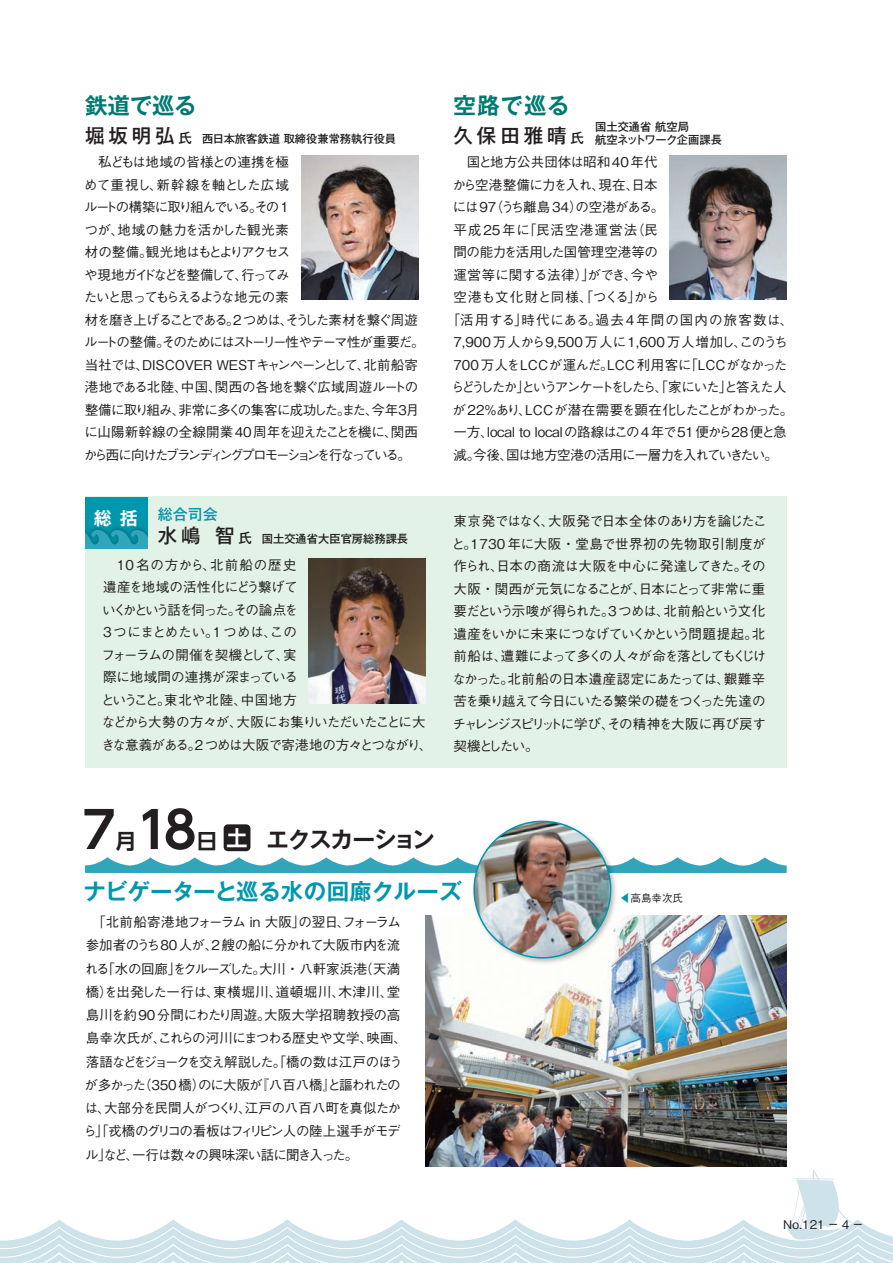
<style>
.page{position:relative;width:893px;height:1263px;background:#fff}
.page>*{position:absolute;margin:0;border:0;box-sizing:border-box;transform-origin:0 0}
.t1{font:700 50.25px "UD Shin Go Pro De";color:#231f20}
.t2{font:700 22.5px "Gothic MB101 Pro De";letter-spacing:-.01em;color:#0097ad}
.t3{font:700 22.5px "Gothic MB101 Pro De";letter-spacing:.01em;color:#007a71}
.t4{font:700 22.5px "Gothic MB101 Pro De";letter-spacing:-.05em;color:#231f20}
.t5{font:700 21px "UD Shin Go Pro De";color:#231f20}
.t6{font:500 19.5px "Gothic MB101 Pro";letter-spacing:.2em;color:#231f20}
.t7{font:700 18px "Gothic MB101 Pro De";color:#fff}
.t8{font:500 15px "Gothic MB101 Pro";color:#0097ad}
.t9{font:500 13.5px/22.5px "Gothic BBB Pro";letter-spacing:-.055em;color:#231f20}
.t10{font:500 13.5px/22.5px "Gothic BBB Pro";letter-spacing:-.09em;color:#231f20}
.t11{font:500 13.5px "Gothic BBB Pro";color:#231f20}
.t12{font:500 13.5px "Gothic BBB Pro";letter-spacing:-.02em;color:#231f20}
.t13{font:500 13.5px "Gothic BBB Pro";letter-spacing:-.135em;color:#231f20}
.t14{font:500 13.5px "Gothic BBB Pro";letter-spacing:.07em;color:#231f20}
.t15{font:500 13.5px "Gothic BBB Pro";letter-spacing:-.035em;color:#231f20}
.t16{font:500 13.5px "Gothic BBB Pro";letter-spacing:.085em;color:#231f20}
.t17{font:500 13.5px "Gothic BBB Pro";letter-spacing:-.03em;color:#231f20}
.t18{font:500 12px "Gothic BBB Pro";color:#231f20}
.t19{font:500 11.25px/12.5px "Gothic MB101 Pro";color:#231f20}
.t20{font:500 10.5px "Gothic BBB Pro";color:#231f20}
.s1{font-size:19.5px}
.s2{font-size:13.5px}
.s3{font-family:"UD Shin Go Pro De";font-size:21px}
.s4{font-family:"UD Shin Go Pro De";font-size:21px;color:#fff}
.s5{font-family:"Koz Go Pr 6 N";font-weight:400;color:#0097ad}
</style>
<div class="page">
<div style="left:85px;top:497px;width:702px;height:271px;background:#e3f2e7"></div>
<svg style="left:0;top:1170px;width:893px;height:93px"></svg>
<img style="left:301px;top:155px;width:117px;height:145px">
<img style="left:670px;top:155px;width:116px;height:145px">
<img style="left:309px;top:559px;width:116px;height:144px">
<div style="left:85px;top:497px;width:62px;height:51px;background:#0097ad"></div>
<svg style="left:85px;top:529px;width:62px;height:19px"></svg>
<img style="left:425px;top:962px;width:362px;height:205px">
<img style="left:425px;top:962px;width:286px;height:64px">
<img style="left:85px;top:820px;width:702px;height:142px">
<h2 class="t3" style="left:85px;top:87px;width:113px">鉄道で巡る</h2>
<p class="t19" style="left:85px;top:131px;width:313px"><span class="s1">堀坂明弘</span><span class="s2">氏</span> 西日本旅客鉄道 取締役兼常務執行役員</p>
<h2 class="t3" style="left:454px;top:87px;width:117px">空路で巡る</h2>
<h3 class="t6" style="left:454px;top:120px;width:132px">久保田雅晴<span class="s2">氏</span></h3>
<p class="t19" style="left:595px;top:119px;width:128px">国土交通省 航空局<br>航空ネットワーク企画課長</p>
<p class="t10" style="left:84px;top:149px;width:342px">　私どもは地域の皆様との連携を極<br>めて重視し、新幹線を軸とした広域<br>ルートの構築に取り組んでいる。その 1<br>つが、地域の魅力を活かした観光素<br>材の整備。観光地はもとよりアクセス<br>や現地ガイドなどを整備して、行ってみ<br>たいと思ってもらえるような地元の素<br>材を磨き上げることである。2 つめは、そうした素材を繋ぐ周遊ルートの整備。そのためにはストーリー性やテーマ性が重要だ。当社では、DISCOVER WESTキャンペーンとして、北前船寄港地である北陸、中国、関西の各地を繋ぐ広域周遊ルートの整備に取り組み、非常に多くの集客に成功した。また、今年３月に山陽新幹線の全線開業40周年を迎えたことを機に、関西から西に向けたブランディングプロモーションを行なっている。</p>
<p class="t11" style="left:453px;top:151px;width:206px">　国と地方公共団体は昭和40年代</p>
<p class="t9" style="left:452px;top:172px;width:207px">から空港整備に力を入れ、現在、日本</p>
<p class="t9" style="left:453px;top:194px;width:213px">には97（うち離島 34）の空港がある。</p>
<p class="t16" style="left:453px;top:219px;width:206px">平成25年に「民活空港運営法（民</p>
<p class="t17" style="left:453px;top:241px;width:206px">間の能力を活用した国管理空港等の</p>
<p class="t11" style="left:453px;top:264px;width:206px">運営等に関する法律）」ができ、今や</p>
<p class="t15" style="left:453px;top:286px;width:207px">空港も文化財と同様、「つくる」から</p>
<p class="t14" style="left:447px;top:309px;width:348px">「活用する」時代にある。過去4年間の国内の旅客数は、</p>
<p class="t11" style="left:453px;top:331px;width:336px">7,900万人から9,500万人に1,600万人増加し、このうち</p>
<p class="t11" style="left:453px;top:354px;width:335px">700万人をLCCが運んだ。LCC利用客に「LCCがなかった</p>
<p class="t13" style="left:451px;top:376px;width:337px">らどうしたか」というアンケートをしたら、「家にいた」と答えた人</p>
<p class="t9" style="left:452px;top:397px;width:342px">が22％あり、LCCが潜在需要を顕在化したことがわかった。</p>
<p class="t12" style="left:453px;top:421px;width:335px">一方、local to localの路線はこの4年で51便から28便と急</p>
<p class="t9" style="left:453px;top:442px;width:326px">減。今後、国は地方空港の活用に一層力を入れていきたい。</p>
<h3 class="t7" style="left:94px;top:503px;width:45px">総 括</h3>
<p class="t8" style="left:158px;top:501px;width:61px">総合司会</p>
<p class="t19" style="left:158px;top:531px;width:252px"><span class="s1">水嶋 智</span><span class="s2">氏</span> 国土交通省大臣官房総務課長</p>
<p class="t9" style="left:101px;top:552px;width:333px">　10名の方から、北前船の歴史<br>遺産を地域の活性化にどう繋げて<br>いくかという話を伺った。その論点を<br>3つにまとめたい。1つめは、この<br>フォーラムの開催を契機として、実<br>際に地域間の連携が深まっている<br>ということ。東北や北陸、中国地方<br>などから大勢の方々が、大阪にお集りいただいたことに大きな意義がある。2 つめは大阪で寄港地の方々とつながり、</p>
<p class="t9" style="left:452px;top:508px;width:317px;text-align:justify">東京発ではなく、大阪発で日本全体のあり方を論じたこと。1730年に大阪・堂島で世界初の先物取引制度が作られ、日本の商流は大阪を中心に発達してきた。その大阪・関西が元気になることが、日本にとって非常に重要だという示唆が得られた。3 つめは、北前船という文化遺産をいかに未来につなげていくかという問題提起。北前船は、遭難によって多くの人々が命を落としてもくじけなかった。北前船の日本遺産認定にあたっては、艱難辛苦を乗り越えて今日にいたる繁栄の礎をつくった先達のチャレンジスピリットに学び、その精神を大阪に再び戻す契機としたい。</p>
<h1 class="t1" style="left:83px;top:789px;width:116px">7 18</h1>
<h3 class="t5" style="left:116px;top:824px;width:23px">月</h3>
<h2 class="t4" style="left:197px;top:820px;width:240px"><span class="s3">日</span><span class="s4">土</span> エクスカーション</h2>
<h2 class="t2" style="left:84px;top:873px;width:380px">ナビゲーターと巡る水の回廊クルーズ</h2>
<p class="t9" style="left:83px;top:909px;width:325px;line-height:23.2px">　「北前船寄港地フォーラム in 大阪」の翌日、フォーラム参加者のうち80人が、2艘の船に分かれて大阪市内を流れる「水の回廊」をクルーズした。大川・八軒家浜港（天満橋）を出発した一行は、東横堀川、道頓堀川、木津川、堂島川を約90分間にわたり周遊。大阪大学招聘教授の高島幸次氏が、これらの河川にまつわる歴史や文学、映画、落語などをジョークを交え解説した。「橋の数は江戸のほうが多かった（350 橋）のに大阪が『八百八橋』と謳われたのは、大部分を民間人がつくり、江戸の八百八町を真似たから」「戎橋のグリコの看板はフィリピン人の陸上選手がモデル」など、一行は数々の興味深い話に聞き入った。</p>
<p class="t20" style="left:620px;top:889px;width:64px"><span class="s5">◀</span>高島幸次氏</p>
<p class="t18" style="left:783px;top:1215px;width:81px">No.121 一 4 一</p>
</div>
